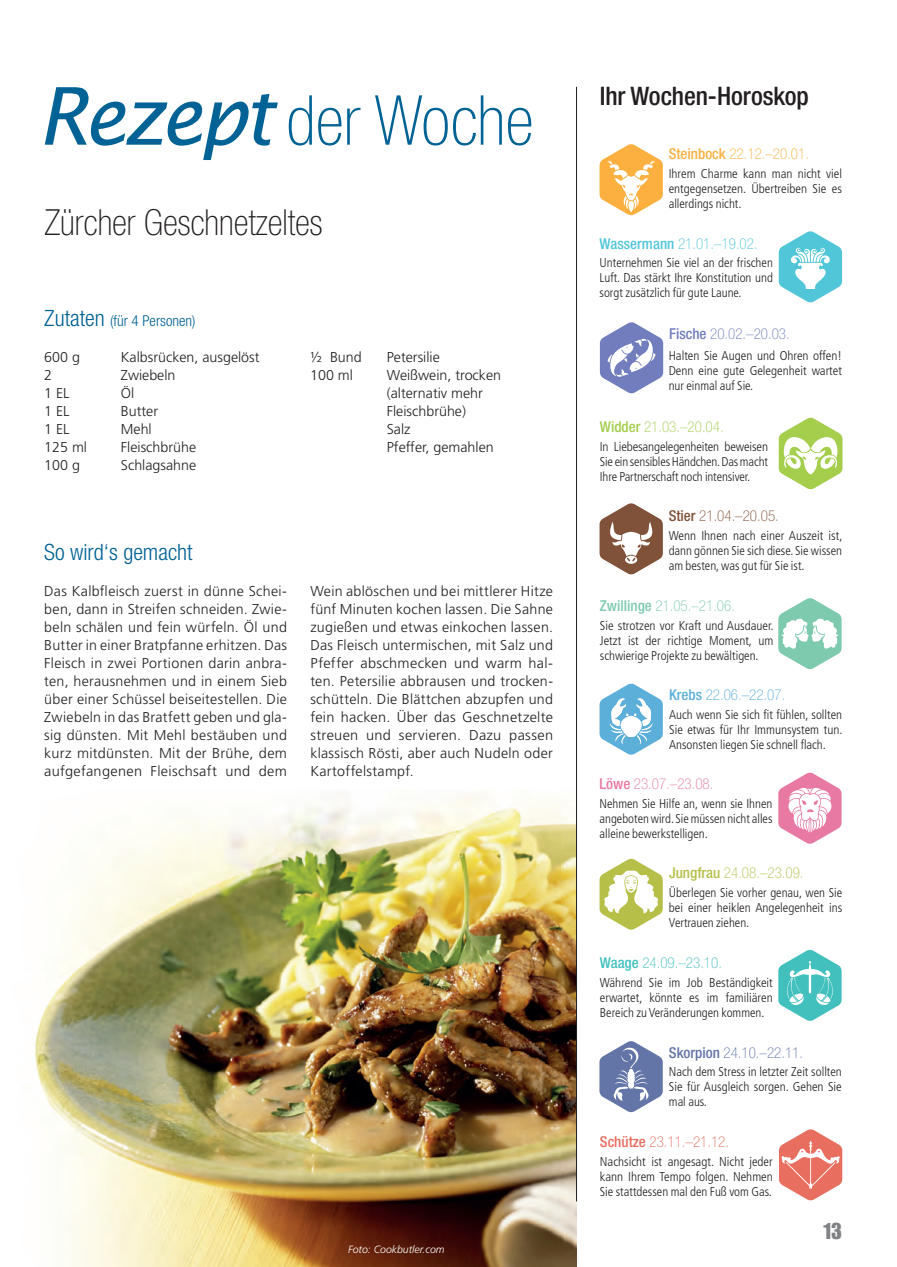
<style>
.page{position:relative;width:897px;height:1267px;background:#fff}
.page>*{position:absolute;margin:0;border:0;box-sizing:border-box;transform-origin:0 0}
.Headline_46pt__Standard{font:100 condensed 69px "Helvetica Neue LT Pro";color:#006295}
.Subline_Rezept{font:100 condensed 36px "Helvetica Neue LT Pro";color:#231f20}
.Dachzeile__Standard{font:500 condensed 25.5px "Helvetica Neue LT Pro";letter-spacing:-.005em;color:#231f20}
.Zwischenüberschrift{font:300 condensed 22.5px "Helvetica Neue LT Pro";color:#006295}
.t1{font:22.5px "Impact LT Std";color:#808285}
.Headline_Sternzeichen{font:100 condensed 15px "Helvetica Neue LT Pro";color:#51c6d8}
.Headline_Sternzeichen-2{font:100 condensed 15px "Helvetica Neue LT Pro";color:#fbb03f}
.Headline_Sternzeichen-3{font:100 condensed 15px "Helvetica Neue LT Pro";color:#7dcaae}
.Headline_Sternzeichen-4{font:100 condensed 15px "Helvetica Neue LT Pro";color:#6375a7}
.Headline_Sternzeichen-5{font:100 condensed 15px "Helvetica Neue LT Pro";color:#b6c048}
.Zwischenüberschrift-2{font:300 condensed 15px "Helvetica Neue LT Pro";color:#006295}
.Headline_Sternzeichen-6{font:100 condensed 15px "Helvetica Neue LT Pro";color:#e86e60}
.Headline_Sternzeichen-7{font:100 condensed 15px "Helvetica Neue LT Pro";color:#a4ce4c}
.Headline_Sternzeichen-8{font:100 condensed 15px "Helvetica Neue LT Pro";color:#717dbd}
.Headline_Sternzeichen-9{font:100 condensed 15px "Helvetica Neue LT Pro";color:#805239}
.Headline_Sternzeichen-10{font:100 condensed 15px "Helvetica Neue LT Pro";color:#42c0bd}
.Headline_Sternzeichen-11{font:100 condensed 15px "Helvetica Neue LT Pro";color:#5bafd9}
.Headline_Sternzeichen-12{font:100 condensed 15px "Helvetica Neue LT Pro";color:#e779a2}
.Fließtext__ohne_Abstand{font:300 14.25px/18px "Frutiger LT Pro";letter-spacing:.02em;color:#231f20;text-align:justify}
.Zutaten{font:300 14.25px/18px "Frutiger LT Pro";color:#231f20}
.Text_Sternzeichen{font:300 condensed 12.75px/15px "Frutiger LT Pro";color:#231f20;text-align:justify}
.Fotonachweis{font:italic 300 10.5px "Frutiger LT Std";color:#fff}
.s1{font-family:"Lucida Sans";font-weight:400;font-style:italic;font-stretch:normal;font-size:79.5px}
.s2{font-size:22.5px}
.s3{font-weight:500}
</style>
<div class="page">
<img style="left:35px;top:794px;width:541px;height:472px">
<hr style="left:576px;top:87px;width:1px;height:1114px;background:#231f20">
<svg style="left:599px;top:144px;width:63px;height:71px"></svg>
<svg style="left:778px;top:231px;width:63px;height:72px"></svg>
<svg style="left:599px;top:322px;width:64px;height:71px"></svg>
<svg style="left:778px;top:417px;width:64px;height:72px"></svg>
<svg style="left:599px;top:503px;width:63px;height:71px"></svg>
<svg style="left:778px;top:598px;width:63px;height:71px"></svg>
<svg style="left:599px;top:683px;width:63px;height:72px"></svg>
<svg style="left:778px;top:772px;width:63px;height:72px"></svg>
<svg style="left:599px;top:858px;width:63px;height:72px"></svg>
<svg style="left:778px;top:949px;width:63px;height:72px"></svg>
<svg style="left:599px;top:1041px;width:63px;height:71px"></svg>
<svg style="left:779px;top:1129px;width:63px;height:71px"></svg>
<p class="Headline_46pt__Standard" style="left:37px;top:81px;width:497px"><span class="s1">Rezept</span> der Woche</p>
<p class="Subline_Rezept" style="left:44px;top:202px;width:279px">Zürcher Geschnetzeltes</p>
<p class="Zwischenüberschrift-2" style="left:44px;top:312px;width:153px"><span class="s2">Zutaten</span> (für 4 Personen)</p>
<p class="Zutaten" style="left:44px;top:348px;width:37px">600 g</p>
<p class="Zutaten" style="left:121px;top:348px;width:140px">Kalbsrücken, ausgelöst</p>
<p class="Zutaten" style="left:44px;top:366px;width:9px">2</p>
<p class="Zutaten" style="left:121px;top:366px;width:56px">Zwiebeln</p>
<p class="Zutaten" style="left:44px;top:384px;width:27px">1 EL</p>
<p class="Zutaten" style="left:121px;top:384px;width:15px">Öl</p>
<p class="Zutaten" style="left:44px;top:402px;width:27px">1 EL</p>
<p class="Zutaten" style="left:121px;top:402px;width:39px">Butter</p>
<p class="Zutaten" style="left:44px;top:420px;width:27px">1 EL</p>
<p class="Zutaten" style="left:121px;top:420px;width:32px">Mehl</p>
<p class="Zutaten" style="left:44px;top:438px;width:44px">125 ml</p>
<p class="Zutaten" style="left:121px;top:438px;width:77px">Fleischbrühe</p>
<p class="Zutaten" style="left:44px;top:456px;width:37px">100 g</p>
<p class="Zutaten" style="left:121px;top:456px;width:77px">Schlagsahne</p>
<p class="Zutaten" style="left:310px;top:348px;width:53px">½ Bund</p>
<p class="Zutaten" style="left:387px;top:348px;width:55px">Petersilie</p>
<p class="Zutaten" style="left:310px;top:366px;width:44px">100 ml</p>
<p class="Zutaten" style="left:387px;top:366px;width:116px">Weißwein, trocken (alternativ mehr</p>
<p class="Zutaten" style="left:387px;top:402px;width:81px">Fleischbrühe)</p>
<p class="Zutaten" style="left:387px;top:420px;width:25px">Salz</p>
<p class="Zutaten" style="left:387px;top:438px;width:108px">Pfeffer, gemahlen</p>
<p class="Zwischenüberschrift" style="left:44px;top:539px;width:150px">So wird‘s gemacht</p>
<p class="Fließtext__ohne_Abstand" style="left:44px;top:582px;width:244px">Das Kalbfleisch zuerst in dünne Schei&shy;ben, dann in Streifen schneiden. Zwie&shy;beln schälen und fein würfeln. Öl und Butter in einer Bratpfanne erhitzen. Das Fleisch in zwei Portionen darin anbra&shy;ten, herausnehmen und in einem Sieb über einer Schüssel beiseitestellen. Die Zwiebeln in das Bratfett geben und gla&shy;sig dünsten. Mit Mehl bestäuben und kurz mitdünsten. Mit der Brühe, dem aufgefangenen Fleischsaft und dem</p>
<p class="Fließtext__ohne_Abstand" style="left:310px;top:582px;width:244px">Wein ablöschen und bei mittlerer Hitze fünf Minuten kochen lassen. Die Sahne zugießen und etwas einkochen lassen.<br>Das Fleisch untermischen, mit Salz und Pfeffer abschmecken und warm hal&shy;ten. Petersilie abbrausen und trocken&shy;schütteln. Die Blättchen abzupfen und fein hacken. Über das Geschnetzelte streuen und servieren. Dazu passen klassisch Rösti, aber auch Nudeln oder Kartoffelstampf.</p>
<p class="Fotonachweis" style="left:348px;top:1242px;width:98px">Foto: Cookbutler.com</p>
<p class="Dachzeile__Standard" style="left:599px;top:81px;width:210px">Ihr Wochen-Horoskop</p>
<p class="Headline_Sternzeichen-2" style="left:668px;top:145px;width:142px"><span class="s3">Steinbock</span> 22.12.–20.01.</p>
<p class="Text_Sternzeichen" style="left:668px;top:166px;width:175px">Ihrem Charme kann man nicht viel entgegensetzen. Übertreiben Sie es allerdings nicht.</p>
<p class="Headline_Sternzeichen" style="left:599px;top:235px;width:159px"><span class="s3">Wassermann</span> 21.01.–19.02.</p>
<p class="Text_Sternzeichen" style="left:599px;top:256px;width:175px">Unternehmen Sie viel an der frischen Luft. Das stärkt Ihre Konstitution und sorgt zusätzlich für gute Laune.</p>
<p class="Headline_Sternzeichen-8" style="left:669px;top:325px;width:122px"><span class="s3">Fische</span> 20.02.–20.03.</p>
<p class="Text_Sternzeichen" style="left:668px;top:348px;width:175px">Halten Sie Augen und Ohren offen!<br>Denn eine gute Gelegenheit wartet nur einmal auf Sie.</p>
<p class="Headline_Sternzeichen-7" style="left:599px;top:418px;width:125px"><span class="s3">Widder</span> 21.03.–20.04.</p>
<p class="Text_Sternzeichen" style="left:599px;top:439px;width:170px">In Liebesangelegenheiten beweisen Sie ein sensibles Händchen. Das macht Ihre Partnerschaft noch intensiver.</p>
<p class="Headline_Sternzeichen-9" style="left:668px;top:507px;width:112px"><span class="s3">Stier</span> 21.04.–20.05.</p>
<p class="Text_Sternzeichen" style="left:668px;top:528px;width:175px">Wenn Ihnen nach einer Auszeit ist, dann gönnen Sie sich diese. Sie wissen am besten, was gut für Sie ist.</p>
<p class="Headline_Sternzeichen-3" style="left:599px;top:597px;width:137px"><span class="s3">Zwillinge</span> 21.05.–21.06.</p>
<p class="Text_Sternzeichen" style="left:599px;top:618px;width:175px">Sie strotzen vor Kraft und Ausdauer.<br>Jetzt ist der richtige Moment, um schwierige Projekte zu bewältigen.</p>
<p class="Headline_Sternzeichen-11" style="left:669px;top:686px;width:118px"><span class="s3">Krebs</span> 22.06.–22.07.</p>
<p class="Text_Sternzeichen" style="left:669px;top:707px;width:175px">Auch wenn Sie sich fit fühlen, sollten Sie etwas für Ihr Immunsystem tun.<br>Ansonsten liegen Sie schnell flach.</p>
<p class="Headline_Sternzeichen-12" style="left:599px;top:775px;width:115px"><span class="s3">Löwe</span> 23.07.–23.08.</p>
<p class="Text_Sternzeichen" style="left:599px;top:796px;width:174px">Nehmen Sie Hilfe an, wenn sie Ihnen angeboten wird. Sie müssen nicht alles alleine bewerkstelligen.</p>
<p class="Headline_Sternzeichen-5" style="left:669px;top:864px;width:136px"><span class="s3">Jungfrau</span> 24.08.–23.09.</p>
<p class="Text_Sternzeichen" style="left:668px;top:885px;width:175px">Überlegen Sie vorher genau, wen Sie bei einer heiklen Angelegenheit ins Vertrauen ziehen.</p>
<p class="Headline_Sternzeichen-10" style="left:599px;top:954px;width:123px"><span class="s3">Waage</span> 24.09.–23.10.</p>
<p class="Text_Sternzeichen" style="left:599px;top:975px;width:174px">Während Sie im Job Beständigkeit erwartet, könnte es im familiären Bereich zu Veränderungen kommen.</p>
<p class="Headline_Sternzeichen-4" style="left:668px;top:1043px;width:136px"><span class="s3">Skorpion</span> 24.10.–22.11.</p>
<p class="Text_Sternzeichen" style="left:668px;top:1064px;width:174px">Nach dem Stress in letzter Zeit sollten Sie für Ausgleich sorgen. Gehen Sie mal aus.</p>
<p class="Headline_Sternzeichen-6" style="left:599px;top:1133px;width:131px"><span class="s3">Schütze</span> 23.11.–21.12.</p>
<p class="Text_Sternzeichen" style="left:599px;top:1153px;width:174px">Nachsicht ist angesagt. Nicht jeder kann Ihrem Tempo folgen. Nehmen Sie stattdessen mal den Fuß vom Gas.</p>
<h3 class="t1" style="left:822px;top:1218px;width:21px">13</h3>
</div>
